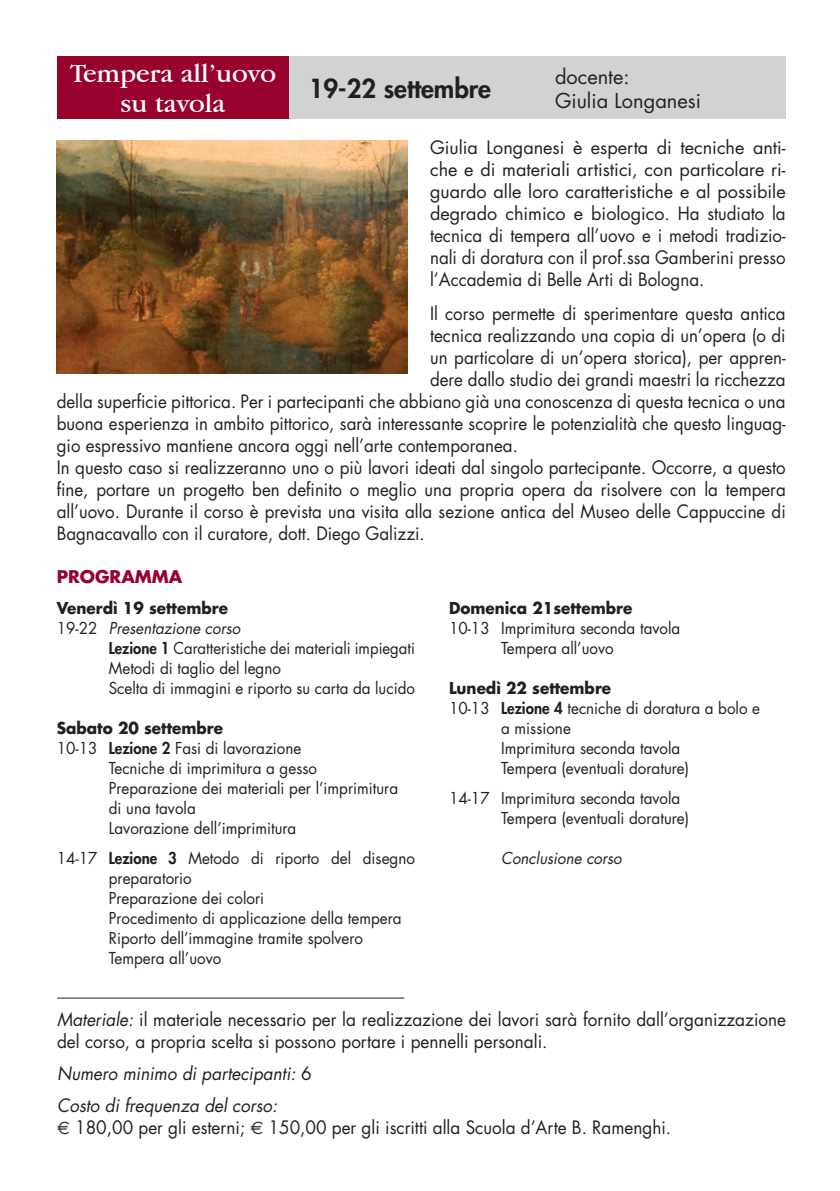
<style>
.page{position:relative;width:840px;height:1191px;background:#fff}
.page>*{position:absolute;margin:0;border:0;box-sizing:border-box;transform-origin:0 0}
.t1{font:27px/29.8px "Garamond IT Cby BT";color:#fff;text-align:center}
.t2{font:800 25.6px "Futura";color:#231f20}
.t3{font:20px/24px "Futura";color:#231f20}
.t4{font:18px "Futura";color:#231f20;scale:.94 1}
.t5{font:18px/22px "Futura";color:#231f20;text-align:justify}
.t6{font:18px/22px "Futura";color:#231f20;scale:.95 1}
.t7{font:italic 18px/32px "Futura";color:#231f20;scale:.95 1}
.t8{font:700 17px "Futura";color:#98012d}
.t9{font:16px/20px "Futura";color:#231f20;scale:.95 1}
.t10{font:700 16px "Futura";color:#231f20;scale:.95 1}
.t11{font:16px "Futura";color:#231f20;scale:.93 1}
.t12{font:italic 16px "Futura";color:#231f20;scale:.95 1}
.s1{font-style:normal}
.s2{font-weight:800}
.s3{font-style:italic}
.s4{font-family:"Euro Sans"}
</style>
<div class="page">
<div style="left:57px;top:57px;width:232px;height:62px;background:#98012d"></div>
<div style="left:289px;top:57px;width:496px;height:62px;background:#d1d2d4"></div>
<img style="left:57px;top:140px;width:350px;height:233px">
<hr style="left:57px;top:997px;width:347px;height:1px;background:#231f20">
<h1 class="t1" style="left:70px;top:58px;width:207px">Tempera all’uovo su tavola</h1>
<h2 class="t2" style="left:308px;top:72px;width:184px">19-22 settembre</h2>
<p class="t3" style="left:554px;top:64px;width:147px">docente:<br>Giulia Longanesi</p>
<p class="t5" style="left:430px;top:137px;width:357px">Giulia Longanesi è esperta di tecniche anti&shy;che e di materiali artistici, con particolare ri&shy;guardo alle loro caratteristiche e al possibile degrado chimico e biologico. Ha studiato la tecnica di tempera all’uovo e i metodi tradizio&shy;nali di doratura con il prof.ssa Gamberini presso l’Accademia di Belle Arti di Bologna.</p>
<p class="t4" style="left:430px;top:302px;width:379px">Il corso permette di sperimentare questa antica</p>
<p class="t4" style="left:430px;top:324px;width:379px">tecnica realizzando una copia di un’opera (o di</p>
<p class="t4" style="left:430px;top:346px;width:379px">un particolare di un’opera storica), per appren-</p>
<p class="t4" style="left:430px;top:368px;width:379px">dere dallo studio dei grandi maestri la ricchezza</p>
<p class="t4" style="left:57px;top:390px;width:776px">della superficie pittorica. Per i partecipanti che abbiano già una conoscenza di questa tecnica o una</p>
<p class="t4" style="left:57px;top:412px;width:776px">buona esperienza in ambito pittorico, sarà interessante scoprire le potenzialità che questo linguag-</p>
<p class="t4" style="left:57px;top:434px;width:492px">gio espressivo mantiene ancora oggi nell’arte contemporanea.</p>
<p class="t4" style="left:57px;top:456px;width:776px">In questo caso si realizzeranno uno o più lavori ideati dal singolo partecipante. Occorre, a questo</p>
<p class="t4" style="left:57px;top:478px;width:776px">fine, portare un progetto ben definito o meglio una propria opera da risolvere con la tempera</p>
<p class="t4" style="left:57px;top:500px;width:776px">all’uovo. Durante il corso è prevista una visita alla sezione antica del Museo delle Cappuccine di</p>
<p class="t4" style="left:57px;top:522px;width:393px">Bagnacavallo con il curatore, dott. Diego Galizzi.</p>
<p class="t8" style="left:57px;top:565px;width:127px">PROGRAMMA</p>
<p class="t10" style="left:57px;top:597px;width:181px">Venerdì 19 settembre</p>
<p class="t12" style="left:57px;top:618px;width:195px"><span class="s1">19-22</span> Presentazione corso</p>
<p class="t11" style="left:109px;top:638px;width:330px"><span class="s2">Lezione 1</span> Caratteristiche dei materiali impiegati</p>
<p class="t9" style="left:109px;top:658px;width:183px">Metodi di taglio del legno</p>
<p class="t9" style="left:109px;top:678px;width:323px">Scelta di immagini e riporto su carta da lucido</p>
<p class="t10" style="left:57px;top:717px;width:176px">Sabato 20 settembre</p>
<p class="t9" style="left:57px;top:738px;width:259px">10-13 <span class="s2">Lezione 2</span> Fasi di lavorazione</p>
<p class="t9" style="left:109px;top:758px;width:220px">Tecniche di imprimitura a gesso</p>
<p class="t9" style="left:109px;top:778px;width:306px">Preparazione dei materiali per l’imprimitura</p>
<p class="t9" style="left:109px;top:798px;width:93px">di una tavola</p>
<p class="t9" style="left:109px;top:818px;width:199px">Lavorazione dell’imprimitura</p>
<p class="t9" style="left:109px;top:848px;width:323px;text-indent:-52px">14-17 <span class="s2">Lezione 3</span> Metodo di riporto del disegno preparatorio<br>Preparazione dei colori<br>Procedimento di applicazione della tempera<br>Riporto dell’immagine tramite spolvero<br>Tempera all’uovo</p>
<p class="t10" style="left:449px;top:597px;width:194px">Domenica 21settembre</p>
<p class="t9" style="left:501px;top:618px;width:190px;text-indent:-52px">10-13 Imprimitura seconda tavola<br>Tempera all’uovo</p>
<p class="t10" style="left:449px;top:677px;width:172px">Lunedì 22 settembre</p>
<p class="t9" style="left:449px;top:698px;width:329px">10-13 <span class="s2">Lezione 4</span> tecniche di doratura a bolo e</p>
<p class="t9" style="left:501px;top:718px;width:75px">a missione</p>
<p class="t9" style="left:501px;top:738px;width:190px">Imprimitura seconda tavola</p>
<p class="t9" style="left:501px;top:758px;width:199px">Tempera (eventuali dorature)</p>
<p class="t9" style="left:501px;top:788px;width:199px;text-indent:-52px">14-17 Imprimitura seconda tavola<br>Tempera (eventuali dorature)</p>
<p class="t12" style="left:501px;top:848px;width:128px">Conclusione corso</p>
<p class="t6" style="left:57px;top:1008px;width:768px"><span class="s3">Materiale:</span> il materiale necessario per la realizzazione dei lavori sarà fornito dall’organizzazione del corso, a propria scelta si possono portare i pennelli personali.</p>
<p class="t7" style="left:57px;top:1057px;width:269px">Numero minimo di partecipanti: <span class="s1">6<br></span>Costo di frequenza del corso:</p>
<p class="t6" style="left:57px;top:1116px;width:647px"><span class="s4">E</span> 180,00 per gli esterni; <span class="s4">E</span> 150,00 per gli iscritti alla Scuola d’Arte B. Ramenghi.</p>
</div>
